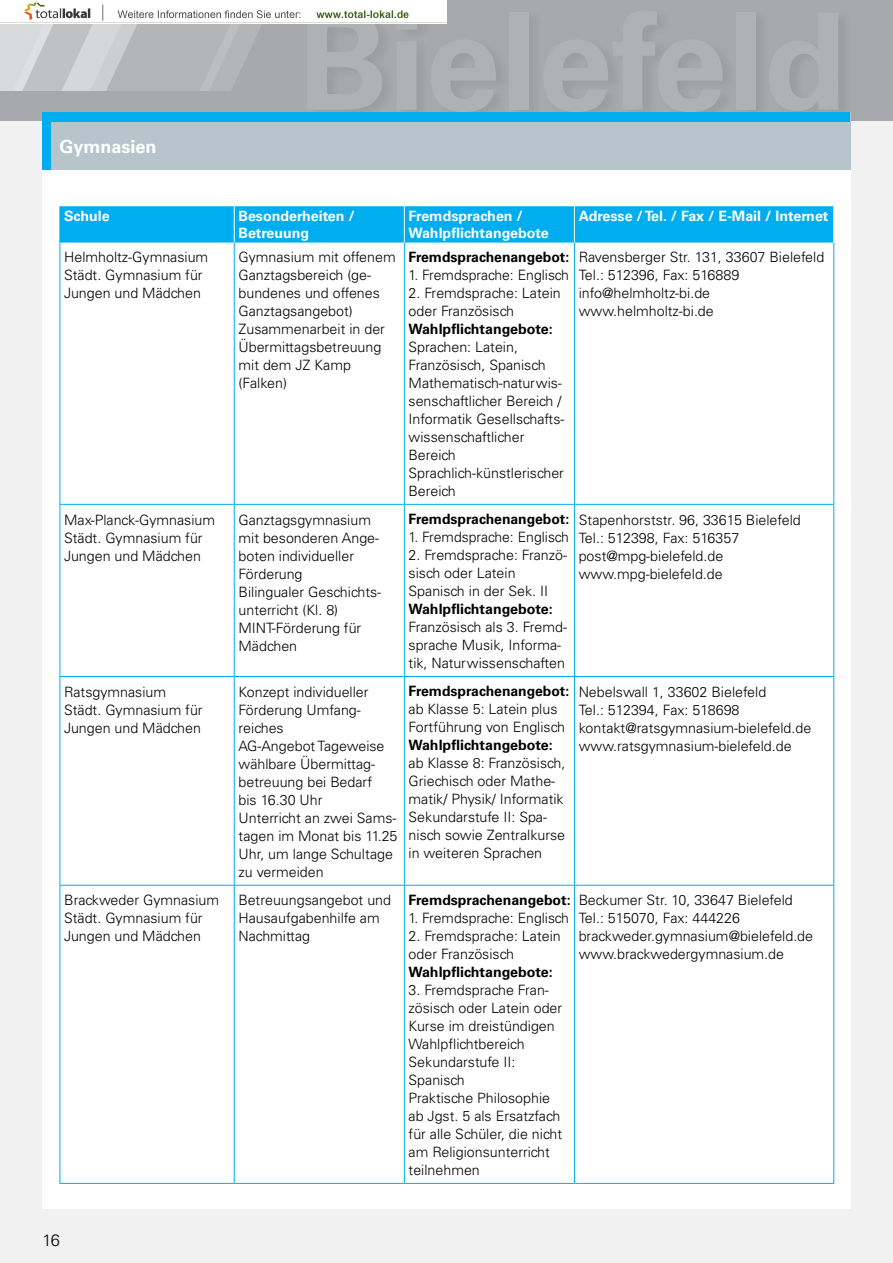
<style>
.page{position:relative;width:893px;height:1263px;background:#fff}
.page>*{position:absolute;margin:0;border:0;box-sizing:border-box;transform-origin:0 0}
.t1{font:700 18px "Univers LT";color:#fff}
.t2{font:300 16.5px "Univers LT";color:#000}
.tabelle_grundtext{font:300 14.25px/18px "Univers LT";color:#000}
.tabelle_kopf{font:700 14.25px/17.1px "Univers LT";color:#fff}
.tabelle_grundtext-2{font:700 14.25px "Univers LT";color:#000}
.s1{font-weight:700}
</style>
<div class="page">
<div style="left:0;top:91px;width:893px;height:1172px;background:#f1f1f2"></div>
<div style="left:0;top:0;width:893px;height:121px;background:#a7a9ac"></div>
<div style="left:308px;top:6px;width:547px;height:118px;background:#a3a5a7"></div>
<div style="left:43px;top:113px;width:808px;height:1096px;background:#fff"></div>
<div style="left:42px;top:112px;width:808px;height:58px;background:#b7c4cb"></div>
<div style="left:43px;top:113px;width:807px;height:9px;background:#00aeef"></div>
<div style="left:43px;top:113px;width:8px;height:57px;background:#00aeef"></div>
<svg style="left:0;top:24px;width:262px;height:67px"></svg>
<div style="left:61px;top:206px;width:772px;height:37px;background:#00aeef"></div>
<hr style="left:234px;top:206px;width:1px;height:37px;background:#fff">
<hr style="left:404px;top:206px;width:1px;height:37px;background:#fff">
<hr style="left:574px;top:206px;width:1px;height:37px;background:#fff">
<hr style="left:234px;top:243px;width:1px;height:261px;background:#00aeef">
<hr style="left:404px;top:243px;width:1px;height:261px;background:#00aeef">
<hr style="left:574px;top:243px;width:1px;height:261px;background:#00aeef">
<hr style="left:60px;top:504px;width:174px;height:1px;background:#00aeef">
<hr style="left:234px;top:504px;width:170px;height:1px;background:#00aeef">
<hr style="left:234px;top:505px;width:1px;height:171px;background:#00aeef">
<hr style="left:404px;top:504px;width:170px;height:1px;background:#00aeef">
<hr style="left:404px;top:505px;width:1px;height:171px;background:#00aeef">
<hr style="left:574px;top:504px;width:260px;height:1px;background:#00aeef">
<hr style="left:574px;top:505px;width:1px;height:171px;background:#00aeef">
<hr style="left:60px;top:676px;width:174px;height:1px;background:#00aeef">
<hr style="left:234px;top:676px;width:170px;height:1px;background:#00aeef">
<hr style="left:234px;top:677px;width:1px;height:208px;background:#00aeef">
<hr style="left:404px;top:676px;width:170px;height:1px;background:#00aeef">
<hr style="left:404px;top:677px;width:1px;height:208px;background:#00aeef">
<hr style="left:574px;top:676px;width:260px;height:1px;background:#00aeef">
<hr style="left:574px;top:677px;width:1px;height:208px;background:#00aeef">
<hr style="left:60px;top:885px;width:174px;height:1px;background:#00aeef">
<hr style="left:234px;top:885px;width:170px;height:1px;background:#00aeef">
<hr style="left:234px;top:886px;width:1px;height:297px;background:#00aeef">
<hr style="left:404px;top:885px;width:170px;height:1px;background:#00aeef">
<hr style="left:404px;top:886px;width:1px;height:297px;background:#00aeef">
<hr style="left:574px;top:885px;width:260px;height:1px;background:#00aeef">
<hr style="left:574px;top:886px;width:1px;height:297px;background:#00aeef">
<hr style="left:60px;top:1183px;width:174px;height:1px;background:#00aeef">
<hr style="left:234px;top:1183px;width:170px;height:1px;background:#00aeef">
<hr style="left:404px;top:1183px;width:170px;height:1px;background:#00aeef">
<hr style="left:574px;top:1183px;width:260px;height:1px;background:#00aeef">
<hr style="left:60px;top:243px;width:1px;height:261px;background:#00aeef">
<hr style="left:833px;top:243px;width:1px;height:261px;background:#00aeef">
<hr style="left:60px;top:505px;width:1px;height:171px;background:#00aeef">
<hr style="left:833px;top:505px;width:1px;height:171px;background:#00aeef">
<hr style="left:60px;top:677px;width:1px;height:208px;background:#00aeef">
<hr style="left:833px;top:677px;width:1px;height:208px;background:#00aeef">
<hr style="left:60px;top:886px;width:1px;height:297px;background:#00aeef">
<hr style="left:833px;top:886px;width:1px;height:297px;background:#00aeef">
<hr style="left:60px;top:206px;width:1px;height:37px;background:#00aeef">
<img style="left:0;top:0;width:446px;height:24px">
<p class="t1" style="left:60px;top:136px;width:99px">Gymnasien</p>
<p class="tabelle_kopf" style="left:64px;top:208px;width:47px">Schule</p>
<p class="tabelle_kopf" style="left:238px;top:208px;width:118px">Besonderheiten /<br>Betreuung</p>
<p class="tabelle_kopf" style="left:409px;top:208px;width:142px">Fremdsprachen /<br>Wahlpflichtangebote</p>
<p class="tabelle_kopf" style="left:579px;top:208px;width:251px">Adresse / Tel. / Fax / E-Mail / Internet</p>
<p class="tabelle_grundtext" style="left:64px;top:248px;width:146px">Helmholtz-Gymnasium<br>Städt. Gymnasium für<br>Jungen und Mädchen</p>
<p class="tabelle_grundtext" style="left:238px;top:248px;width:159px">Gymnasium mit offenem<br>Ganztagsbereich (ge&shy;bundenes und offenes<br>Ganztagsangebot)<br>Zusammenarbeit in der<br>Übermittagsbetreuung mit dem JZ Kamp (Falken)</p>
<p class="tabelle_grundtext-2" style="left:409px;top:248px;width:162px">Fremdsprachenangebot:</p>
<p class="tabelle_grundtext" style="left:579px;top:248px;width:247px">Ravensberger Str. 131, 33607 Bielefeld<br>Tel.: 512396, Fax: 516889 info@helmholtz-bi.de www.helmholtz-bi.de</p>
<p class="tabelle_grundtext" style="left:409px;top:266px;width:162px">1. Fremdsprache: Englisch</p>
<p class="tabelle_grundtext" style="left:409px;top:284px;width:157px">2. Fremdsprache: Latein oder Französisch<br><span class="s1">Wahlpflichtangebote:<br></span>Sprachen: Latein,<br>Französisch, Spanisch<br>Mathematisch-naturwis&shy;senschaftlicher Bereich /<br>Informatik Gesellschafts&shy;wissenschaftlicher<br>Bereich<br>Sprachlich-künstlerischer<br>Bereich</p>
<p class="tabelle_grundtext" style="left:64px;top:510px;width:152px">Max-Planck-Gymnasium<br>Städt. Gymnasium für<br>Jungen und Mädchen</p>
<p class="tabelle_grundtext" style="left:238px;top:510px;width:144px">Ganztagsgymnasium mit besonderen Ange&shy;boten individueller<br>Förderung<br>Bilingualer Geschichts&shy;unterricht (Kl. 8)<br>MINT-Förderung für<br>Mädchen</p>
<p class="tabelle_grundtext-2" style="left:409px;top:511px;width:162px">Fremdsprachenangebot:</p>
<p class="tabelle_grundtext" style="left:409px;top:528px;width:162px">1. Fremdsprache: Englisch</p>
<p class="tabelle_grundtext" style="left:409px;top:546px;width:160px">2. Fremdsprache: Franzö&shy;sisch oder Latein<br>Spanisch in der Sek. II<br><span class="s1">Wahlpflichtangebote:<br></span>Französisch als 3. Fremd&shy;sprache Musik, Informa&shy;tik, Naturwissenschaften</p>
<p class="tabelle_grundtext" style="left:579px;top:510px;width:224px">Stapenhorststr. 96, 33615 Bielefeld<br>Tel.: 512398, Fax: 516357 post@mpg-bielefeld.de www.mpg-bielefeld.de</p>
<p class="tabelle_grundtext" style="left:64px;top:683px;width:140px">Ratsgymnasium<br>Städt. Gymnasium für<br>Jungen und Mädchen</p>
<p class="tabelle_grundtext" style="left:238px;top:683px;width:161px">Konzept individueller<br>Förderung Umfang&shy;reiches<br>AG-Angebot Tageweise wählbare Übermittag&shy;betreuung bei Bedarf<br>bis 16.30 Uhr<br>Unterricht an zwei Sams&shy;tagen im Monat bis 11.25<br>Uhr, um lange Schultage zu vermeiden</p>
<p class="tabelle_grundtext" style="left:409px;top:682px;width:162px"><span class="s1">Fremdsprachenangebot: </span>ab Klasse 5: Latein plus<br>Fortführung von Englisch<br><span class="s1">Wahlpflichtangebote: </span>ab Klasse 8: Französisch,<br>Griechisch oder Mathe&shy;matik/ Physik/ Informatik<br>Sekundarstufe II: Spa&shy;nisch sowie Zentralkurse in weiteren Sprachen</p>
<p class="tabelle_grundtext" style="left:579px;top:683px;width:234px">Nebelswall 1, 33602 Bielefeld<br>Tel.: 512394, Fax: 518698 kontakt@ratsgymnasium-bielefeld.de www.ratsgymnasium-bielefeld.de</p>
<p class="tabelle_grundtext" style="left:64px;top:891px;width:156px">Brackweder Gymnasium<br>Städt. Gymnasium für<br>Jungen und Mädchen</p>
<p class="tabelle_grundtext" style="left:238px;top:891px;width:154px">Betreuungsangebot und<br>Hausaufgabenhilfe am<br>Nachmittag</p>
<p class="tabelle_grundtext-2" style="left:409px;top:891px;width:163px">Fremdsprachenangebot:</p>
<p class="tabelle_grundtext" style="left:579px;top:891px;width:236px">Beckumer Str. 10, 33647 Bielefeld<br>Tel.: 515070, Fax: 444226 brackweder.gymnasium@bielefeld.de www.brackwedergymnasium.de</p>
<p class="tabelle_grundtext" style="left:409px;top:909px;width:162px">1. Fremdsprache: Englisch</p>
<p class="tabelle_grundtext" style="left:409px;top:927px;width:154px">2. Fremdsprache: Latein oder Französisch<br><span class="s1">Wahlpflichtangebote:</span></p>
<p class="tabelle_grundtext" style="left:409px;top:981px;width:155px">3. Fremdsprache Fran&shy;zösisch oder Latein oder<br>Kurse im dreistündigen<br>Wahlpflichtbereich<br>Sekundarstufe II:<br>Spanisch<br>Praktische Philosophie ab Jgst. 5 als Ersatzfach für alle Schüler, die nicht am Religionsunterricht teilnehmen</p>
<p class="t2" style="left:43px;top:1230px;width:19px">16</p>
</div>
